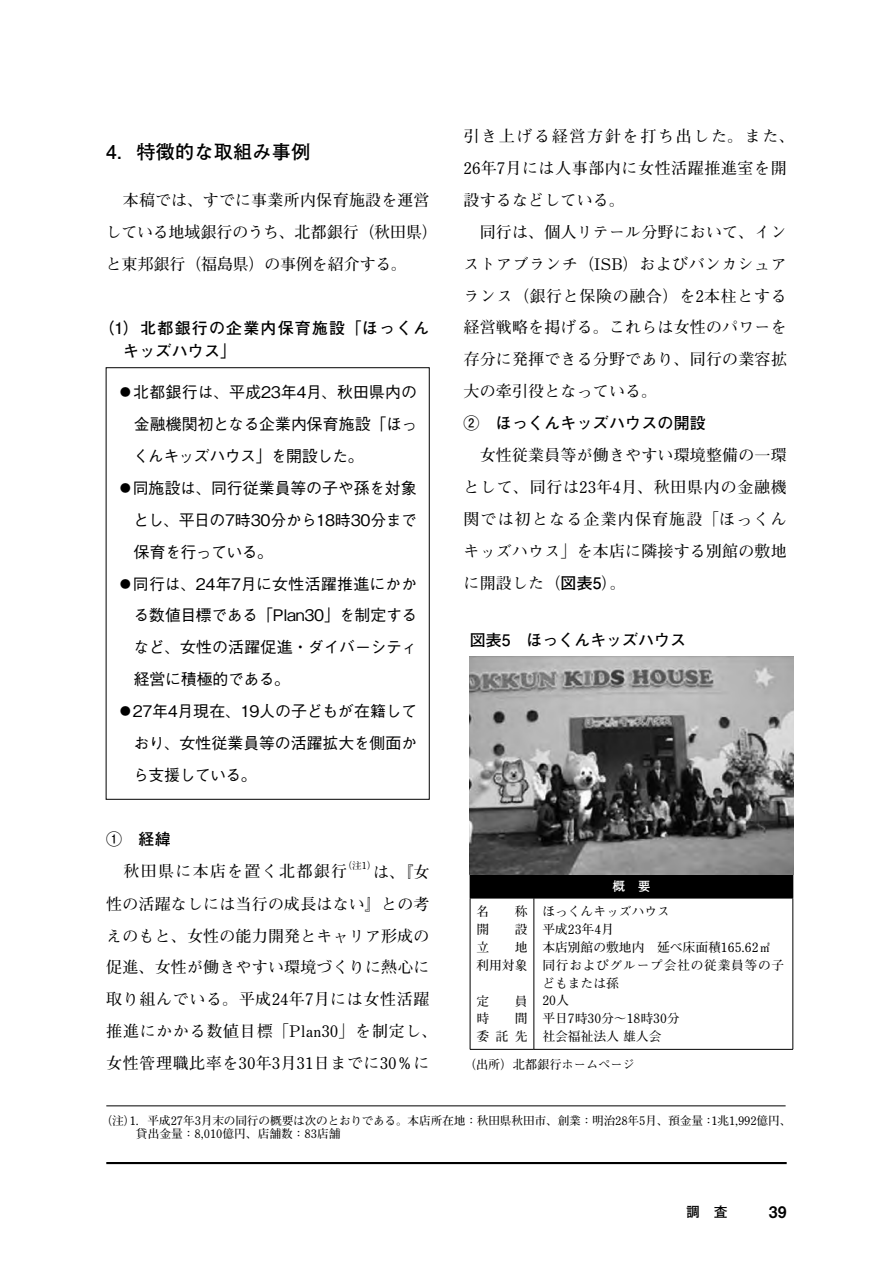
<style>
.page{position:relative;width:893px;height:1263px;background:#fff}
.page>*{position:absolute;margin:0;border:0;box-sizing:border-box;transform-origin:0 0}
.t1{font:700 19.2px "Futo Go B101 Pr 5";letter-spacing:.01em;color:#000}
.t2{font:700 15.9px/32px "Futo Min A101 Pr 5";letter-spacing:.015em;color:#000}
.t3{font:500 15.9px "Gothic BBB Pro";letter-spacing:-.015em;color:#000}
.t4{font:700 15.9px "Futo Go B101 Pr 5";letter-spacing:.015em;color:#000}
.t5{font:700 15.9px/23.5px "Futo Go B101 Pr 5";letter-spacing:.075em;color:#000}
.t6{font:500 15.9px "Gothic BBB Pro";letter-spacing:-.04em;color:#000}
.t7{font:700 15.9px "Futo Min A101 Pr 5";letter-spacing:.085em;color:#000}
.t8{font:500 15.9px "Gothic BBB Pro";letter-spacing:-.035em;color:#000}
.t9{font:15.9px "Midashi Go Pr 5 MB31";color:#000}
.t10{font:700 13.8px "Futo Go B101 Pr 5";color:#000}
.t11{font:700 12.75px/18px "Futo Min A101 Pr 5";color:#000;text-align:right}
.t12{font:700 12.75px "Futo Go B101 Pr 5";color:#fff}
.t13{font:700 12.15px "Futo Min A101 Pr 5";color:#000}
.t14{font:700 11.7px/13.8px "Futo Min A101 Pr 5";letter-spacing:-.01em;color:#000}
.t15{font:700 9.6px "Futo Min A101 Pr 5";color:#000}
.s1{font-family:"Futo Min A101 Pr 5";font-weight:700}
.s2{font-family:"Futo Go B101 Pr 5"}
</style>
<div class="page">
<hr style="left:106px;top:1162px;width:681px;height:2px;background:#000">
<hr style="left:106px;top:1105px;width:680px;height:1px;background:#000">
<div style="left:470px;top:875px;width:323px;height:23px;background:#000"></div>
<hr style="left:470px;top:874px;width:64px;height:1px;background:#000">
<hr style="left:534px;top:874px;width:259px;height:1px;background:#000">
<svg style="left:793px;top:875px;width:1px;height:23px"></svg>
<hr style="left:470px;top:898px;width:64px;height:1px;background:#000">
<hr style="left:470px;top:898px;width:1px;height:151px;background:#000">
<hr style="left:534px;top:898px;width:259px;height:1px;background:#000">
<hr style="left:534px;top:898px;width:1px;height:151px;background:#000">
<hr style="left:793px;top:898px;width:1px;height:151px;background:#000">
<hr style="left:470px;top:1049px;width:64px;height:1px;background:#000">
<hr style="left:534px;top:1049px;width:259px;height:1px;background:#000">
<img style="left:470px;top:656px;width:323px;height:218px">
<p class="t1" style="left:106px;top:136px;width:206px">4．特徴的な取組み事例</p>
<p class="t2" style="left:106px;top:182px;width:334px">　本稿では、すでに事業所内保育施設を運営している地域銀行のうち、北都銀行（秋田県）と東邦銀行（福島県）の事例を紹介する。</p>
<p class="t5" style="left:123px;top:315px;width:308px;text-indent:-25px">（1）北都銀行の企業内保育施設「ほっくんキッズハウス」</p>
<p class="t3" style="left:117px;top:379px;width:301px"><span class="s1">⃝</span>北都銀行は、平成23年4月、秋田県内の</p>
<p class="t3" style="left:134px;top:411px;width:285px">金融機関初となる企業内保育施設「ほっ</p>
<p class="t6" style="left:133px;top:443px;width:232px">くんキッズハウス」を開設した。</p>
<p class="t3" style="left:117px;top:475px;width:301px"><span class="s1">⃝</span>同施設は、同行従業員等の子や孫を対象</p>
<p class="t3" style="left:133px;top:507px;width:285px">とし、平日の7時30分から18時30分まで</p>
<p class="t8" style="left:134px;top:539px;width:141px">保育を行っている。</p>
<p class="t3" style="left:117px;top:571px;width:301px"><span class="s1">⃝</span>同行は、24年7月に女性活躍推進にかか</p>
<p class="t3" style="left:133px;top:603px;width:285px">る数値目標である「Plan30」を制定する</p>
<p class="t3" style="left:134px;top:635px;width:286px">など、女性の活躍促進・ダイバーシティ</p>
<p class="t3" style="left:134px;top:667px;width:158px">経営に積極的である。</p>
<p class="t3" style="left:117px;top:699px;width:301px"><span class="s1">⃝</span>27年4月現在、19人の子どもが在籍して</p>
<p class="t3" style="left:134px;top:731px;width:285px">おり、女性従業員等の活躍拡大を側面か</p>
<p class="t6" style="left:133px;top:763px;width:125px">ら支援している。</p>
<p class="t4" style="left:106px;top:827px;width:66px">①　経緯</p>
<p class="t7" style="left:106px;top:859px;width:242px">　秋田県に本店を置く北都銀行</p>
<p class="t15" style="left:342px;top:858px;width:36px">（注1）</p>
<p class="t2" style="left:106px;top:854px;width:333px;text-indent:267px">は、『女性の活躍なしには当行の成長はない』との考えのもと、女性の能力開発とキャリア形成の促進、女性が働きやすい環境づくりに熱心に取り組んでいる。平成24年7月には女性活躍推進にかかる数値目標「Plan30」を制定し、女性管理職比率を30年3月31日までに30％に</p>
<p class="t2" style="left:463px;top:118px;width:333px">引き上げる経営方針を打ち出した。また、<br>26年7月には人事部内に女性活躍推進室を開設するなどしている。<br>　同行は、個人リテール分野において、インストアブランチ（ISB）およびバンカシュアランス（銀行と保険の融合）を2本柱とする経営戦略を掲げる。これらは女性のパワーを存分に発揮できる分野であり、同行の業容拡大の牽引役となっている。</p>
<p class="t4" style="left:463px;top:411px;width:244px">②　ほっくんキッズハウスの開設</p>
<p class="t2" style="left:463px;top:438px;width:325px;text-align:justify">　女性従業員等が働きやすい環境整備の一環として、同行は23年4月、秋田県内の金融機関では初となる企業内保育施設「ほっくんキッズハウス」を本店に隣接する別館の敷地に開設した（<span class="s2">図表5</span>）。</p>
<p class="t4" style="left:470px;top:627px;width:218px">図表5　ほっくんキッズハウス</p>
<p class="t11" style="left:476px;top:901px;width:14px">名</p>
<p class="t11" style="left:515px;top:901px;width:14px">称</p>
<p class="t11" style="left:476px;top:919px;width:14px">開</p>
<p class="t11" style="left:515px;top:919px;width:14px">設</p>
<p class="t11" style="left:476px;top:937px;width:14px">立</p>
<p class="t11" style="left:476px;top:937px;width:53px">地<br>利用対象</p>
<p class="t11" style="left:476px;top:991px;width:14px">定</p>
<p class="t11" style="left:515px;top:991px;width:14px">員</p>
<p class="t11" style="left:476px;top:1008px;width:14px">時</p>
<p class="t11" style="left:476px;top:1008px;width:53px">間<br>委託先</p>
<p class="t12" style="left:612px;top:876px;width:40px">概　要</p>
<p class="t11" style="left:542px;top:901px;width:243px;text-align:left">ほっくんキッズハウス<br>平成23年4月<br>本店別館の敷地内　延べ床面積165.62㎡同行およびグループ会社の従業員等の子どもまたは孫<br>20人<br>平日7時30分～18時30分<br>社会福祉法人雄人会</p>
<p class="t13" style="left:464px;top:1055px;width:173px">（出所）北都銀行ホームページ</p>
<p class="t14" style="left:136px;top:1112px;width:657px;text-indent:-36px">（注）1．平成27年3月末の同行の概要は次のとおりである。本店所在地：秋田県秋田市、創業：明治28年5月、預金量：1兆1,992億円、貸出金量：8,010億円、店舗数：83店舗</p>
<p class="t10" style="left:686px;top:1201px;width:43px">調　査</p>
<p class="t9" style="left:769px;top:1199px;width:19px">39</p>
</div>
